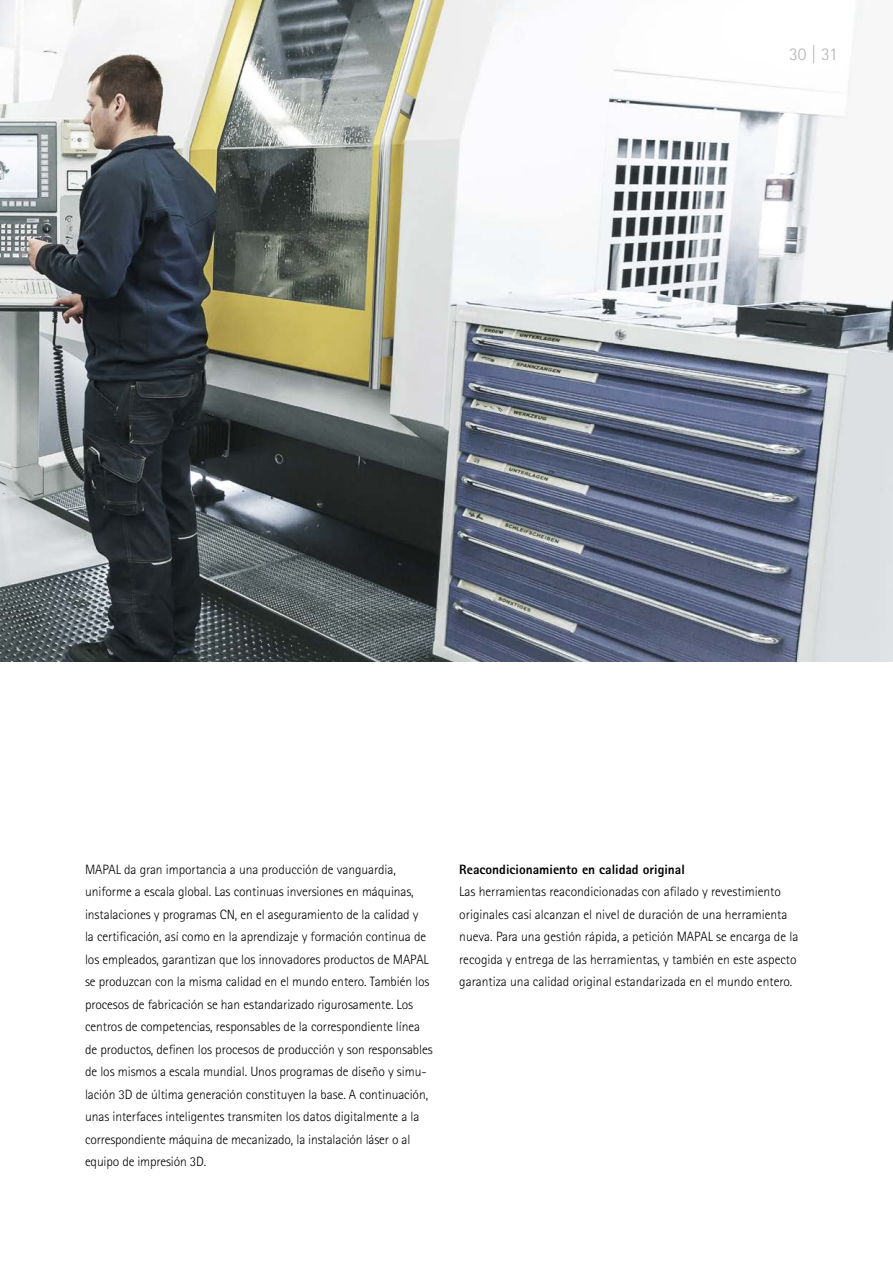
<style>
.page{position:relative;width:893px;height:1263px;background:#fff}
.page>*{position:absolute;margin:0;border:0;box-sizing:border-box;transform-origin:0 0}
.t1{font:300 18px "Rotis Sans Serif W1 G";color:#b2b2b2}
.t2{font:300 13.5px/22.5px "Rotis Sans Serif W1 G";letter-spacing:-.005em;color:#000}
.t3{font:800 13.5px "Rotis Sans Serif W1 G";color:#000}
</style>
<div class="page">
<img style="left:0;top:0;width:893px;height:662px">
<h1 class="t1" style="left:789px;top:43px;width:50px">30 | 31</h1>
<p class="t2" style="left:85px;top:858px;width:349px">MAPAL da gran importancia a una producción de vanguardia, uniforme a escala global. Las continuas inversiones en máquinas, instalaciones y programas CN, en el aseguramiento de la calidad y<br>la certificación, así como en la aprendizaje y formación continua de los empleados, garantizan que los innovadores productos de MAPAL se produzcan con la misma calidad en el mundo entero. También los procesos de fabricación se han estandarizado rigurosamente. Los centros de competencias, responsables de la correspondiente línea de productos, definen los procesos de producción y son responsables de los mismos a escala mundial. Unos programas de diseño y simu&shy;lación 3D de última generación constituyen la base. A continuación, unas interfaces inteligentes transmiten los datos digitalmente a la correspondiente máquina de mecanizado, la instalación láser o al equipo de impresión 3D.</p>
<p class="t3" style="left:459px;top:860px;width:227px">Reacondicionamiento en calidad original</p>
<p class="t2" style="left:459px;top:880px;width:341px">Las herramientas reacondicionadas con afilado y revestimiento originales casi alcanzan el nivel de duración de una herramienta nueva. Para una gestión rápida, a petición MAPAL se encarga de la recogida y entrega de las herramientas, y también en este aspecto garantiza una calidad original estandarizada en el mundo entero.</p>
</div>
